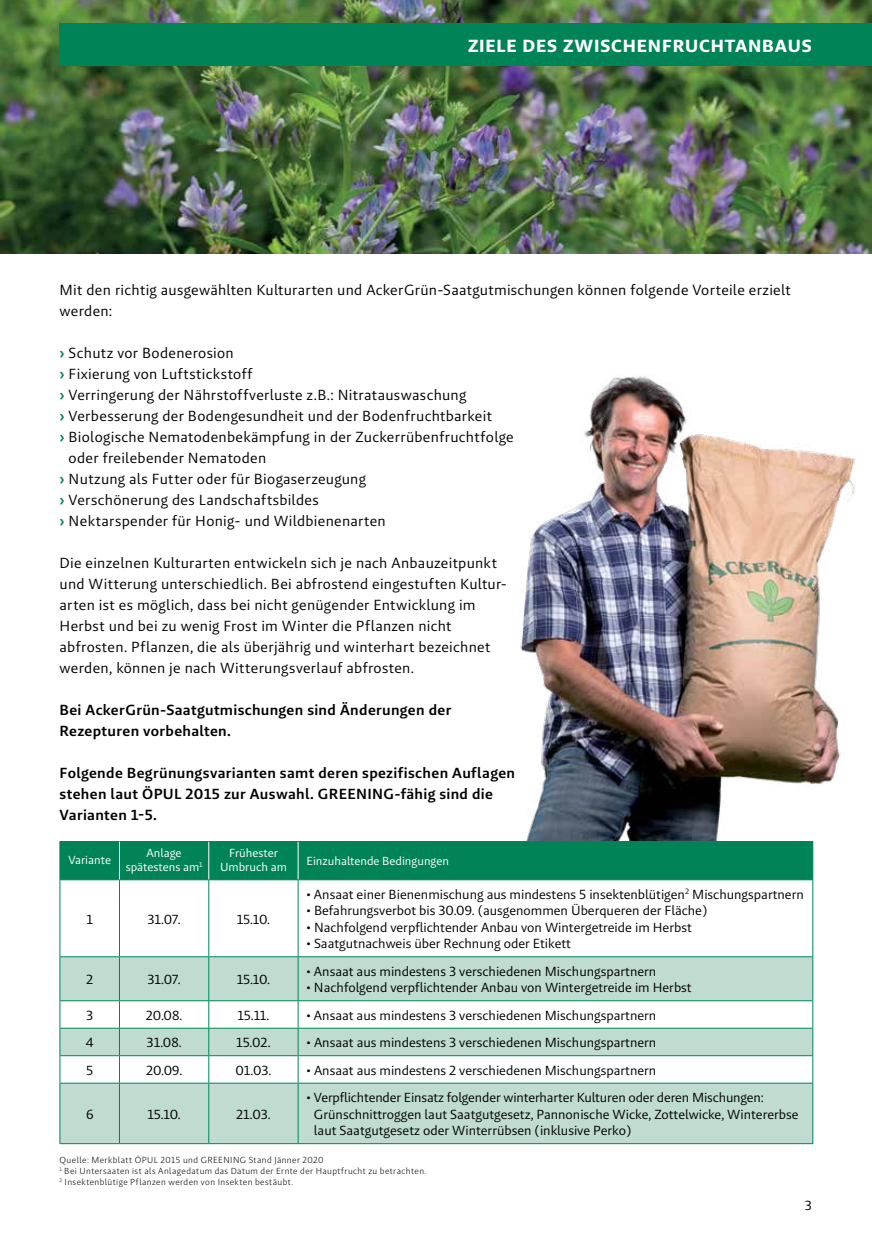
<style>
.page{position:relative;width:872px;height:1246px;background:#fff}
.page>*{position:absolute;margin:0;border:0;box-sizing:border-box;transform-origin:0 0}
.t1{font:700 18px "Brando Sans";letter-spacing:.05em;color:#fff}
.t2{font:15px/21px "Brando Sans";letter-spacing:.02em;color:#000}
.t3{font:600 15px/21px "Brando Sans";letter-spacing:.02em;color:#000}
.t4{font:13.5px/16.5px "Brando Sans";color:#000}
.t5{font:12px/13.5px "Brando Sans";color:#fff;text-align:center}
.t6{font:300 9px/10.8px "Brando Sans";letter-spacing:.05em;color:#000}
.s1{font-weight:600;font-size:15.75px;color:#008457}
</style>
<div class="page">
<img style="left:0;top:0;width:872px;height:253px">
<img style="left:520px;top:376px;width:336px;height:477px">
<div style="left:59px;top:24px;width:813px;height:42px;background:#008457"></div>
<div style="left:61px;top:842px;width:751px;height:37px;background:#008457"></div>
<svg style="left:61px;top:957px;width:751px;height:186px;fill:#c0dbd0"></svg>
<hr style="left:60px;top:841px;width:59px;height:1px;background:#008457">
<hr style="left:60px;top:842px;width:1px;height:37px;background:#008457">
<hr style="left:119px;top:841px;width:90px;height:1px;background:#008457">
<hr style="left:209px;top:841px;width:89px;height:1px;background:#008457">
<hr style="left:298px;top:841px;width:515px;height:1px;background:#008457">
<hr style="left:812px;top:842px;width:1px;height:37px;background:#008457">
<hr style="left:60px;top:879px;width:59px;height:1px;background:#008457">
<hr style="left:60px;top:880px;width:1px;height:76px;background:#008457">
<hr style="left:119px;top:879px;width:90px;height:1px;background:#008457">
<hr style="left:119px;top:880px;width:1px;height:76px;background:#008457">
<hr style="left:209px;top:879px;width:89px;height:1px;background:#008457">
<hr style="left:208px;top:880px;width:1px;height:76px;background:#008457">
<hr style="left:298px;top:879px;width:515px;height:1px;background:#008457">
<hr style="left:298px;top:880px;width:1px;height:76px;background:#008457">
<hr style="left:812px;top:880px;width:1px;height:76px;background:#008457">
<hr style="left:60px;top:956px;width:59px;height:1px;background:#008457">
<hr style="left:60px;top:957px;width:1px;height:43px;background:#008457">
<hr style="left:119px;top:956px;width:90px;height:1px;background:#008457">
<hr style="left:119px;top:957px;width:1px;height:43px;background:#008457">
<hr style="left:209px;top:956px;width:89px;height:1px;background:#008457">
<hr style="left:208px;top:957px;width:1px;height:43px;background:#008457">
<hr style="left:298px;top:956px;width:515px;height:1px;background:#008457">
<hr style="left:298px;top:957px;width:1px;height:43px;background:#008457">
<hr style="left:812px;top:957px;width:1px;height:43px;background:#008457">
<hr style="left:60px;top:1000px;width:59px;height:1px;background:#008457">
<hr style="left:119px;top:1000px;width:90px;height:1px;background:#008457">
<hr style="left:209px;top:1000px;width:89px;height:1px;background:#008457">
<hr style="left:298px;top:1000px;width:515px;height:1px;background:#008457">
<hr style="left:60px;top:1028px;width:59px;height:1px;background:#008457">
<hr style="left:119px;top:1028px;width:90px;height:1px;background:#008457">
<hr style="left:209px;top:1028px;width:89px;height:1px;background:#008457">
<hr style="left:298px;top:1028px;width:515px;height:1px;background:#008457">
<hr style="left:60px;top:1055px;width:59px;height:1px;background:#008457">
<svg style="left:59px;top:1001px;width:2px;height:82px"></svg>
<hr style="left:119px;top:1055px;width:90px;height:1px;background:#008457">
<svg style="left:119px;top:1001px;width:1px;height:82px"></svg>
<hr style="left:209px;top:1055px;width:89px;height:1px;background:#008457">
<svg style="left:208px;top:1001px;width:1px;height:82px"></svg>
<hr style="left:298px;top:1055px;width:515px;height:1px;background:#008457">
<svg style="left:298px;top:1001px;width:1px;height:82px"></svg>
<svg style="left:812px;top:1001px;width:1px;height:82px"></svg>
<hr style="left:60px;top:1083px;width:59px;height:1px;background:#008457">
<hr style="left:60px;top:1083px;width:1px;height:60px;background:#008457">
<hr style="left:119px;top:1083px;width:90px;height:1px;background:#008457">
<hr style="left:119px;top:1083px;width:1px;height:60px;background:#008457">
<hr style="left:209px;top:1083px;width:89px;height:1px;background:#008457">
<hr style="left:208px;top:1083px;width:1px;height:60px;background:#008457">
<hr style="left:298px;top:1083px;width:515px;height:1px;background:#008457">
<hr style="left:298px;top:1083px;width:1px;height:60px;background:#008457">
<hr style="left:812px;top:1083px;width:1px;height:60px;background:#008457">
<hr style="left:60px;top:1143px;width:59px;height:1px;background:#008457">
<hr style="left:119px;top:1143px;width:90px;height:1px;background:#008457">
<hr style="left:209px;top:1143px;width:89px;height:1px;background:#008457">
<hr style="left:298px;top:1143px;width:515px;height:1px;background:#008457">
<hr style="left:119px;top:842px;width:1px;height:37px;background:#fff">
<hr style="left:208px;top:842px;width:1px;height:37px;background:#fff">
<hr style="left:298px;top:842px;width:1px;height:37px;background:#fff">
<p class="t1" style="left:468px;top:34px;width:345px">ZIELE DES ZWISCHENFRUCHTANBAUS</p>
<p class="t2" style="left:60px;top:279px;width:732px">Mit den richtig ausgewählten Kulturarten und AckerGrün-Saatgutmischungen können folgende Vorteile erzielt werden:</p>
<p class="t2" style="left:60px;top:342px;width:176px"><span class="s1">›</span> Schutz vor Bodenerosion</p>
<p class="t2" style="left:60px;top:363px;width:194px"><span class="s1">›</span> Fixierung von Luftstickstoff</p>
<p class="t2" style="left:60px;top:384px;width:408px"><span class="s1">›</span> Verringerung der Nährstoffverluste z.B.: Nitratauswaschung</p>
<p class="t2" style="left:60px;top:405px;width:434px"><span class="s1">›</span> Verbesserung der Bodengesundheit und der Bodenfruchtbarkeit</p>
<p class="t2" style="left:60px;top:426px;width:456px"><span class="s1">›</span> Biologische Nematodenbekämpfung in der Zuckerrübenfruchtfolge</p>
<p class="t2" style="left:69px;top:447px;width:199px">oder freilebender Nematoden</p>
<p class="t2" style="left:60px;top:468px;width:308px"><span class="s1">›</span> Nutzung als Futter oder für Biogaserzeugung</p>
<p class="t2" style="left:60px;top:489px;width:261px"><span class="s1">›</span> Verschönerung des Landschaftsbildes</p>
<p class="t2" style="left:60px;top:510px;width:328px"><span class="s1">›</span> Nektarspender für Honig- und Wildbienenarten</p>
<p class="t2" style="left:60px;top:552px;width:449px">Die einzelnen Kulturarten entwickeln sich je nach Anbauzeitpunkt und Witterung unterschiedlich. Bei abfrostend eingestuften Kultur&shy;arten ist es möglich, dass bei nicht genügender Entwicklung im Herbst und bei zu wenig Frost im Winter die Pflanzen nicht abfrosten. Pflanzen, die als überjährig und winterhart bezeichnet werden, können je nach Witterungsverlauf abfrosten.</p>
<p class="t3" style="left:60px;top:699px;width:393px">Bei AckerGrün-Saatgutmischungen sind Änderungen der<br>Rezepturen vorbehalten.</p>
<p class="t3" style="left:60px;top:762px;width:457px">Folgende Begrünungsvarianten samt deren spezifischen Auflagen stehen laut ÖPUL 2015 zur Auswahl. GREENING-fähig sind die<br>Varianten 1-5.</p>
<p class="t5" style="left:68px;top:853px;width:44px">Variante</p>
<p class="t5" style="left:126px;top:846px;width:78px">Anlage spätestens am<sup>1</sup></p>
<p class="t5" style="left:220px;top:846px;width:68px">Frühester<br>Umbruch am</p>
<p class="t5" style="left:307px;top:854px;width:144px">Einzuhaltende Bedingungen</p>
<p class="t4" style="left:86px;top:910px;width:8px">1</p>
<p class="t4" style="left:147px;top:910px;width:35px">31.07.</p>
<p class="t4" style="left:237px;top:910px;width:35px">15.10.</p>
<p class="t4" style="left:86px;top:971px;width:9px">2</p>
<p class="t4" style="left:147px;top:971px;width:35px">31.07.</p>
<p class="t4" style="left:237px;top:971px;width:35px">15.10.</p>
<p class="t4" style="left:307px;top:886px;width:498px">• Ansaat einer Bienenmischung aus mindestens 5 insektenblütigen<sup>2</sup> Mischungspartnern</p>
<p class="t4" style="left:307px;top:902px;width:402px">• Befahrungsverbot bis 30.09. (ausgenommen Überqueren der Fläche)</p>
<p class="t4" style="left:307px;top:919px;width:386px">• Nachfolgend verpflichtender Anbau von Wintergetreide im Herbst</p>
<p class="t4" style="left:307px;top:935px;width:266px">• Saatgutnachweis über Rechnung oder Etikett</p>
<p class="t4" style="left:306px;top:963px;width:351px">• Ansaat aus mindestens 3 verschiedenen Mischungspartnern</p>
<p class="t4" style="left:306px;top:979px;width:386px">• Nachfolgend verpflichtender Anbau von Wintergetreide im Herbst</p>
<p class="t4" style="left:86px;top:1007px;width:9px">3</p>
<p class="t4" style="left:146px;top:1007px;width:38px">20.08.</p>
<p class="t4" style="left:237px;top:1007px;width:33px">15.11.</p>
<p class="t4" style="left:306px;top:1007px;width:351px">• Ansaat aus mindestens 3 verschiedenen Mischungspartnern</p>
<p class="t4" style="left:86px;top:1034px;width:9px">4</p>
<p class="t4" style="left:147px;top:1034px;width:37px">31.08.</p>
<p class="t4" style="left:236px;top:1034px;width:36px">15.02.</p>
<p class="t4" style="left:307px;top:1034px;width:351px">• Ansaat aus mindestens 3 verschiedenen Mischungspartnern</p>
<p class="t4" style="left:86px;top:1062px;width:9px">5</p>
<p class="t4" style="left:146px;top:1062px;width:38px">20.09.</p>
<p class="t4" style="left:235px;top:1062px;width:37px">01.03.</p>
<p class="t4" style="left:307px;top:1062px;width:351px">• Ansaat aus mindestens 2 verschiedenen Mischungspartnern</p>
<p class="t4" style="left:86px;top:1106px;width:9px">6</p>
<p class="t4" style="left:147px;top:1106px;width:35px">15.10.</p>
<p class="t4" style="left:236px;top:1106px;width:36px">21.03.</p>
<p class="t4" style="left:314px;top:1089px;width:486px;text-indent:-7px">• Verpflichtender Einsatz folgender winterharter Kulturen oder deren Mischungen:<br>Grünschnittroggen laut Saatgutgesetz, Pannonische Wicke, Zottelwicke, Wintererbse laut Saatgutgesetz oder Winterrübsen (inklusive Perko)</p>
<p class="t6" style="left:60px;top:1154px;width:368px">Quelle: Merkblatt ÖPUL 2015 und GREENING Stand Jänner 2020<br><sup>1</sup> Bei Untersaaten ist als Anlagedatum das Datum der Ernte der Hauptfrucht zu betrachten.<br><sup>2</sup> Insektenblütige Pflanzen werden von Insekten bestäubt.</p>
<p class="t4" style="left:804px;top:1197px;width:9px">3</p>
</div>
